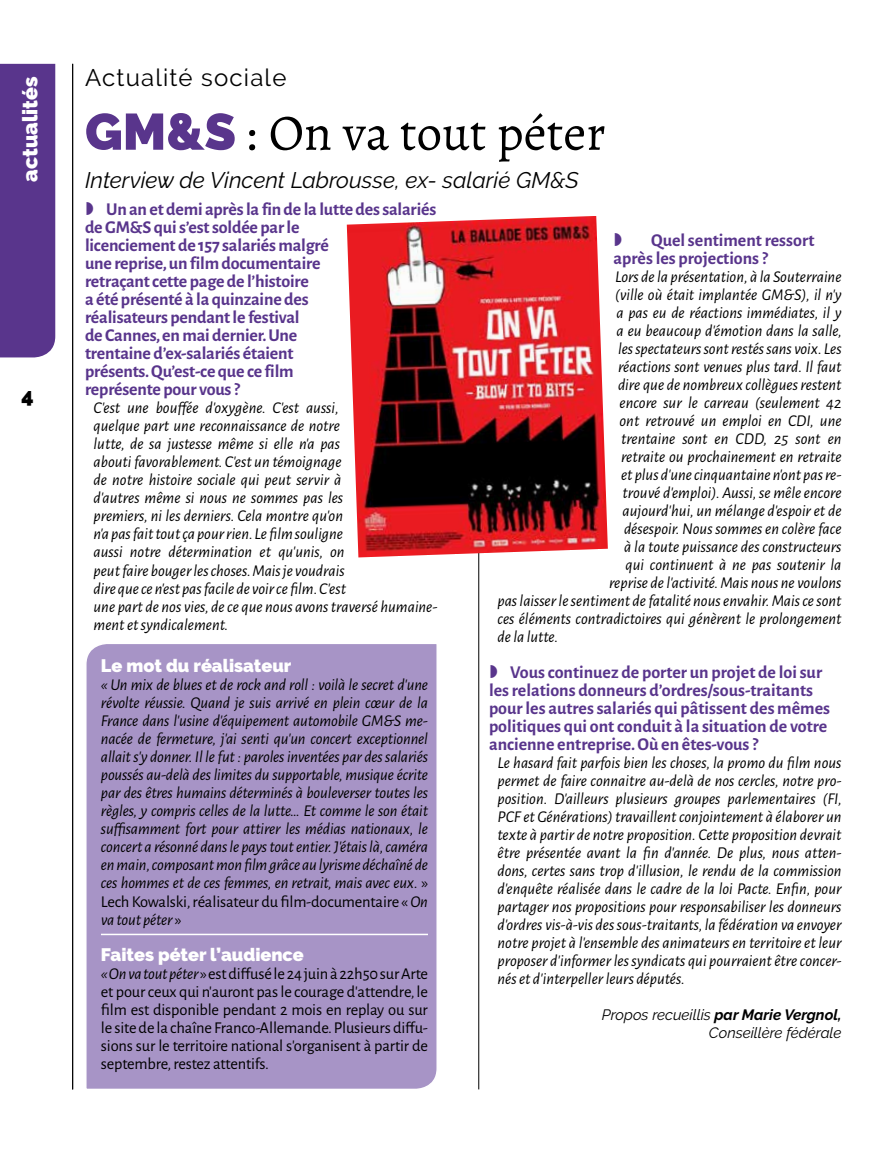
<style>
.page{position:relative;width:893px;height:1149px;background:#fff}
.page>*{position:absolute;margin:0;border:0;box-sizing:border-box;transform-origin:0 0}
.t1{font:51px "Alegreya";color:#000}
.t2{font:24px "Raleway";letter-spacing:.05em;color:#000}
.t3{font:italic 22.5px "Raleway";color:#000}
.t4{font:900 21px "Raleway";color:#fff}
.t5{font:900 21px "Raleway";color:#000}
.t6{font:700 18px/18px "Alegreya Sans";letter-spacing:-.01em;color:#59358c}
.t7{font:900 18px "Raleway";color:#fff}
.t8{font:italic 16.5px/18px "Alegreya Sans";color:#000;text-align:justify}
.t9{font:16.5px/18px "Alegreya Sans";letter-spacing:-.01em;color:#000;text-align:justify}
.t10{font:italic 15px/18px "Raleway";color:#000;text-align:right}
.s1{font-family:"Raleway";font-weight:900;color:#59358c}
.s2{font-style:normal}
.s3{font-style:italic}
.s4{font-weight:700}
</style>
<div class="page">
<div style="left:0;top:64px;width:55px;height:293px;background:#59358c"></div>
<hr style="left:478px;top:221px;width:1px;height:868px;background:#000">
<hr style="left:72px;top:64px;width:1px;height:1025px;background:#000">
<div style="left:86px;top:644px;width:351px;height:445px;background:#a794c6"></div>
<hr style="left:101px;top:933px;width:327px;height:1px;background:#fff">
<img style="left:347px;top:216px;width:261px;height:341px">
<p class="t4" style="left:18px;top:182px;width:107px;rotate:-90deg">actualités</p>
<p class="t5" style="left:21px;top:383px;width:14px">4</p>
<h2 class="t2" style="left:85px;top:64px;width:203px">Actualité sociale</h2>
<h1 class="t1" style="left:85px;top:101px;width:522px"><span class="s1">GM&amp;S</span> : On va tout péter</h1>
<h3 class="t3" style="left:85px;top:167px;width:495px">Interview de Vincent Labrousse, ex- salarié GM&amp;S</h3>
<p class="t6" style="left:85px;top:199px;width:353px;text-indent:21px">Un an et demi après la fin de la lutte des salariés de GM&amp;S qui s’est soldée par le<br>licenciement de 157 salariés malgré<br>une reprise, un film documentaire<br>retraçant cette page de l’histoire<br>a été présenté à la quinzaine des<br>réalisateurs pendant le festival<br>de Cannes, en mai dernier. Une<br>trentaine d’ex-salariés étaient<br>présents. Qu’est-ce que ce film<br>représente pour vous ?</p>
<p class="t8" style="left:94px;top:398px;width:345px;text-align:left">C’est une bouffée d’oxygène. C’est aussi,<br>quelque part une reconnaissance de notre<br>lutte, de sa justesse même si elle n’a pas<br>abouti favorablement. C’est un témoignage<br>de notre histoire sociale qui peut servir à<br>d’autres même si nous ne sommes pas les<br>premiers, ni les derniers. Cela montre qu’on<br>n’a pas fait tout ça pour rien. Le film souligne<br>aussi notre détermination et qu’unis, on<br>peut faire bouger les choses. Mais je voudrais<br>dire que ce n’est pas facile de voir ce film. C’est<br>une part de nos vies, de ce que nous avons traversé humaine&shy;ment et syndicalement.</p>
<p class="t7" style="left:101px;top:655px;width:192px">Le mot du réalisateur</p>
<p class="t8" style="left:101px;top:675px;width:329px">« Un mix de blues et de rock and roll : voilà le secret d’une révolte réussie. Quand je suis arrivé en plein cœur de la France dans l’usine d’équipement automobile GM&amp;S me&shy;nacée de fermeture, j’ai senti qu’un concert exceptionnel allait s’y donner. Il le fut : paroles inventées par des salariés poussés au-delà des limites du supportable, musique écrite par des êtres humains déterminés à bouleverser toutes les règles, y compris celles de la lutte… Et comme le son était suffisamment fort pour attirer les médias nationaux, le concert a résonné dans le pays tout entier. J’étais là, caméra en main, composant mon film grâce au lyrisme déchaîné de ces hommes et de ces femmes, en retrait, mais avec eux. <span class="s2">» Lech Kowalski, réalisateur du film-documentaire «</span> On va tout péter <span class="s2">»</span></p>
<p class="t7" style="left:101px;top:943px;width:204px">Faites péter l’audience</p>
<p class="t9" style="left:101px;top:963px;width:329px"><span class="s3">« On va tout péter</span> » est diffusé le 24 juin à 22h50 sur Arte et pour ceux qui n’auront pas le courage d’attendre, le film est disponible pendant 2 mois en replay ou sur le site de la chaîne Franco-Allemande. Plusieurs diffu&shy;sions sur le territoire national s’organisent à partir de septembre, restez attentifs.</p>
<p class="t6" style="left:613px;top:229px;width:202px;text-indent:37px">Quel sentiment ressort après les projections ?</p>
<p class="t8" style="left:615px;top:266px;width:228px">Lors de la présentation, à la Souterraine</p>
<p class="t8" style="left:615px;top:284px;width:228px">(ville où était implantée GM&amp;S), il n’y</p>
<p class="t8" style="left:616px;top:302px;width:226px">a pas eu de réactions immédiates, il y</p>
<p class="t8" style="left:616px;top:320px;width:227px">a eu beaucoup d’émotion dans la salle,</p>
<p class="t8" style="left:618px;top:338px;width:225px">les spectateurs sont restés sans voix. Les</p>
<p class="t8" style="left:618px;top:356px;width:225px">réactions sont venues plus tard. Il faut</p>
<p class="t8" style="left:618px;top:374px;width:225px">dire que de nombreux collègues restent</p>
<p class="t8" style="left:619px;top:392px;width:224px">encore sur le carreau (seulement 42</p>
<p class="t8" style="left:619px;top:410px;width:224px">ont retrouvé un emploi en CDI, une</p>
<p class="t8" style="left:621px;top:428px;width:222px">trentaine sont en CDD, 25 sont en</p>
<p class="t8" style="left:621px;top:446px;width:222px">retraite ou prochainement en retraite</p>
<p class="t8" style="left:621px;top:464px;width:222px">et plus d’une cinquantaine n’ont pas re-</p>
<p class="t8" style="left:622px;top:482px;width:221px">trouvé d’emploi). Aussi, se mêle encore</p>
<p class="t8" style="left:622px;top:500px;width:220px">aujourd’hui, un mélange d’espoir et de</p>
<p class="t8" style="left:624px;top:518px;width:219px">désespoir. Nous sommes en colère face</p>
<p class="t8" style="left:624px;top:536px;width:219px">à la toute puissance des constructeurs</p>
<p class="t8" style="left:625px;top:554px;width:217px">qui continuent à ne pas soutenir la</p>
<p class="t8" style="left:609px;top:572px;width:234px">reprise de l’activité. Mais nous ne voulons</p>
<p class="t8" style="left:497px;top:590px;width:345px">pas laisser le sentiment de fatalité nous envahir. Mais ce sont</p>
<p class="t8" style="left:497px;top:608px;width:346px">ces éléments contradictoires qui génèrent le prolongement</p>
<p class="t8" style="left:497px;top:626px;width:62px">de la lutte.</p>
<p class="t6" style="left:489px;top:661px;width:343px;text-indent:21px">Vous continuez de porter un projet de loi sur les relations donneurs d’ordres/sous-traitants pour les autres salariés qui pâtissent des mêmes politiques qui ont conduit à la situation de votre ancienne entreprise. Où en êtes-vous ?</p>
<p class="t8" style="left:497px;top:752px;width:346px">Le hasard fait parfois bien les choses, la promo du film nous permet de faire connaitre au-delà de nos cercles, notre pro&shy;position. D’ailleurs plusieurs groupes parlementaires (FI, PCF et Générations) travaillent conjointement à élaborer un texte à partir de notre proposition. Cette proposition devrait être présentée avant la fin d’année. De plus, nous atten&shy;dons, certes sans trop d’illusion, le rendu de la commission d’enquête réalisée dans le cadre de la loi Pacte. Enfin, pour partager nos propositions pour responsabiliser les donneurs d’ordres vis-à-vis des sous-traitants, la fédération va envoyer notre projet à l’ensemble des animateurs en territoire et leur proposer d’informer les syndicats qui pourraient être concer&shy;nés et d’interpeller leurs députés.</p>
<p class="t10" style="left:602px;top:1005px;width:241px">Propos recueillis <span class="s4">par Marie Vergnol,<br></span>Conseillère fédérale</p>
</div>
